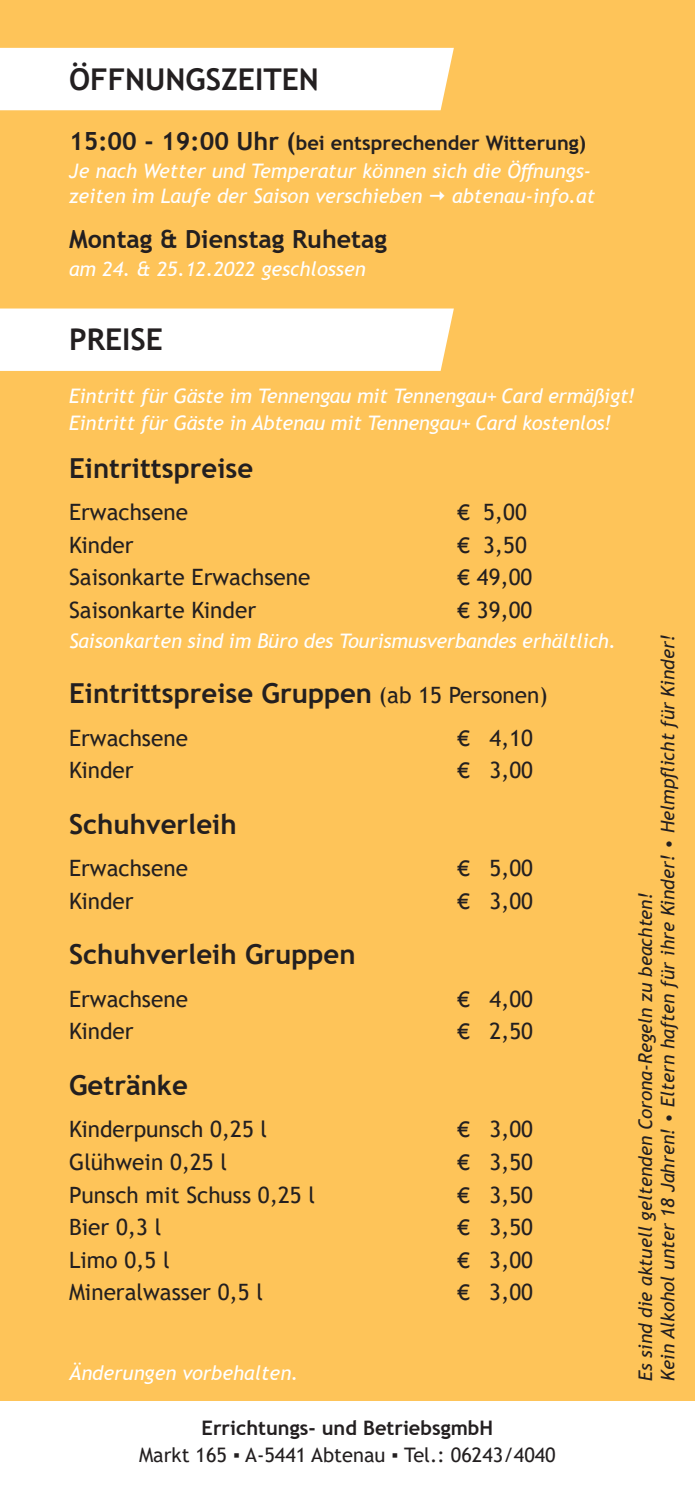
<style>
.page{position:relative;width:695px;height:1489px;background:#fff}
.page>*{position:absolute;margin:0;border:0;box-sizing:border-box;transform-origin:0 0}
.t1{font:700 30px "Trebuchet MS";color:#231f20}
.t2{font:700 27.5px "Trebuchet MS";color:#231f20}
.t3{font:700 25px "Trebuchet MS";color:#231f20}
.t4{font:22.5px "Trebuchet MS";color:#231f20}
.t5{font:italic 20px/27.5px "Trebuchet MS";letter-spacing:-.01em;color:#fff}
.t6{font:20px "Trebuchet MS";color:#231f20}
.t7{font:700 20px "Trebuchet MS";color:#231f20}
.t8{font:italic 18.75px/22.5px "Trebuchet MS";color:#231f20}
.s1{font-weight:700;font-style:normal;font-size:25px;color:#231f20}
.s2{font-weight:700;font-style:normal;color:#231f20}
.s3{font-family:"Gill Sans"}
.s4{font-weight:400;font-size:22.5px}
</style>
<div class="page">
<div style="left:0;top:0;width:694px;height:1400px;background:#fec459"></div>
<div style="left:0;top:48px;width:454px;height:62px;background:#fff"></div>
<div style="left:0;top:308px;width:454px;height:63px;background:#fff"></div>
<h1 class="t1" style="left:69px;top:61px;width:251px">ÖFFNUNGSZEITEN</h1>
<p class="t5" style="left:69px;top:129px;width:523px"><span class="s1">15:00 - 19:00 Uhr (</span><span class="s2">bei entsprechender Witterung)<br></span>Je nach Wetter und Temperatur können sich die Öffnungs-</p>
<p class="t5" style="left:69px;top:182px;width:355px">zeiten im Laufe der Saison verschieben</p>
<p class="t5" style="left:452px;top:182px;width:144px">abtenau-info.at</p>
<p class="t3" style="left:69px;top:224px;width:319px">Montag &amp; Dienstag Ruhetag</p>
<p class="t5" style="left:69px;top:255px;width:298px">am 24. &amp; 25.12.2022 geschlossen</p>
<h1 class="t1" style="left:69px;top:320px;width:95px">PREISE</h1>
<p class="t5" style="left:69px;top:382px;width:568px">Eintritt für Gäste im Tennengau mit Tennengau+ Card ermäßigt!<br>Eintritt für Gäste in Abtenau mit Tennengau+ Card kostenlos!</p>
<h2 class="t2" style="left:69px;top:450px;width:185px">Eintrittspreise</h2>
<p class="t4" style="left:69px;top:498px;width:120px">Erwachsene</p>
<p class="t4" style="left:457px;top:498px;width:71px"><span class="s3">€</span> 5,00</p>
<p class="t4" style="left:69px;top:530px;width:66px">Kinder</p>
<p class="t4" style="left:457px;top:530px;width:71px"><span class="s3">€</span> 3,50</p>
<p class="t4" style="left:69px;top:563px;width:243px">Saisonkarte Erwachsene</p>
<p class="t4" style="left:457px;top:563px;width:77px"><span class="s3">€</span> 49,00</p>
<p class="t4" style="left:69px;top:595px;width:188px">Saisonkarte Kinder</p>
<p class="t4" style="left:457px;top:595px;width:77px"><span class="s3">€</span> 39,00</p>
<p class="t5" style="left:69px;top:627px;width:548px">Saisonkarten sind im Büro des Tourismusverbandes erhältlich.</p>
<h2 class="t2" style="left:69px;top:676px;width:480px">Eintrittspreise Gruppen <span class="s4">(ab 15 Personen)</span></h2>
<p class="t4" style="left:69px;top:723px;width:120px">Erwachsene</p>
<p class="t4" style="left:457px;top:723px;width:78px"><span class="s3">€</span> 4,10</p>
<p class="t4" style="left:69px;top:756px;width:66px">Kinder</p>
<p class="t4" style="left:457px;top:756px;width:78px"><span class="s3">€</span> 3,00</p>
<h2 class="t2" style="left:69px;top:806px;width:169px">Schuhverleih</h2>
<p class="t4" style="left:69px;top:854px;width:120px">Erwachsene</p>
<p class="t4" style="left:457px;top:854px;width:78px"><span class="s3">€</span> 5,00</p>
<p class="t4" style="left:69px;top:886px;width:66px">Kinder</p>
<p class="t4" style="left:457px;top:886px;width:78px"><span class="s3">€</span> 3,00</p>
<h2 class="t2" style="left:69px;top:937px;width:288px">Schuhverleih Gruppen</h2>
<p class="t4" style="left:69px;top:984px;width:120px">Erwachsene</p>
<p class="t4" style="left:457px;top:984px;width:78px"><span class="s3">€</span> 4,00</p>
<p class="t4" style="left:69px;top:1017px;width:66px">Kinder</p>
<p class="t4" style="left:457px;top:1017px;width:78px"><span class="s3">€</span> 2,50</p>
<h2 class="t2" style="left:69px;top:1067px;width:120px">Getränke</h2>
<p class="t4" style="left:69px;top:1115px;width:199px">Kinderpunsch 0,25 l</p>
<p class="t4" style="left:457px;top:1115px;width:78px"><span class="s3">€</span> 3,00</p>
<p class="t4" style="left:69px;top:1147px;width:159px">Glühwein 0,25 l</p>
<p class="t4" style="left:457px;top:1147px;width:78px"><span class="s3">€</span> 3,50</p>
<p class="t4" style="left:69px;top:1180px;width:247px">Punsch mit Schuss 0,25 l</p>
<p class="t4" style="left:457px;top:1180px;width:78px"><span class="s3">€</span> 3,50</p>
<p class="t4" style="left:69px;top:1212px;width:94px">Bier 0,3 l</p>
<p class="t4" style="left:457px;top:1212px;width:78px"><span class="s3">€</span> 3,50</p>
<p class="t4" style="left:69px;top:1245px;width:102px">Limo 0,5 l</p>
<p class="t4" style="left:456px;top:1245px;width:78px"><span class="s3">€</span> 3,00</p>
<p class="t4" style="left:69px;top:1277px;width:195px">Mineralwasser 0,5 l</p>
<p class="t4" style="left:456px;top:1277px;width:78px"><span class="s3">€</span> 3,00</p>
<p class="t8" style="left:634px;top:1380px;width:747px;rotate:-90deg">Es sind die aktuell geltenden Corona-Regeln zu beachten!<br>Kein Alkohol unter 18 Jahren! • Eltern haften für ihre Kinder! • Helmpflicht für Kinder!</p>
<p class="t5" style="left:69px;top:1358px;width:231px">Änderungen vorbehalten.</p>
<p class="t7" style="left:202px;top:1414px;width:293px">Errichtungs- und BetriebsgmbH</p>
<p class="t6" style="left:139px;top:1442px;width:418px">Markt 165 ▪ A-5441 Abtenau ▪ Tel.: 06243/4040</p>
</div>
